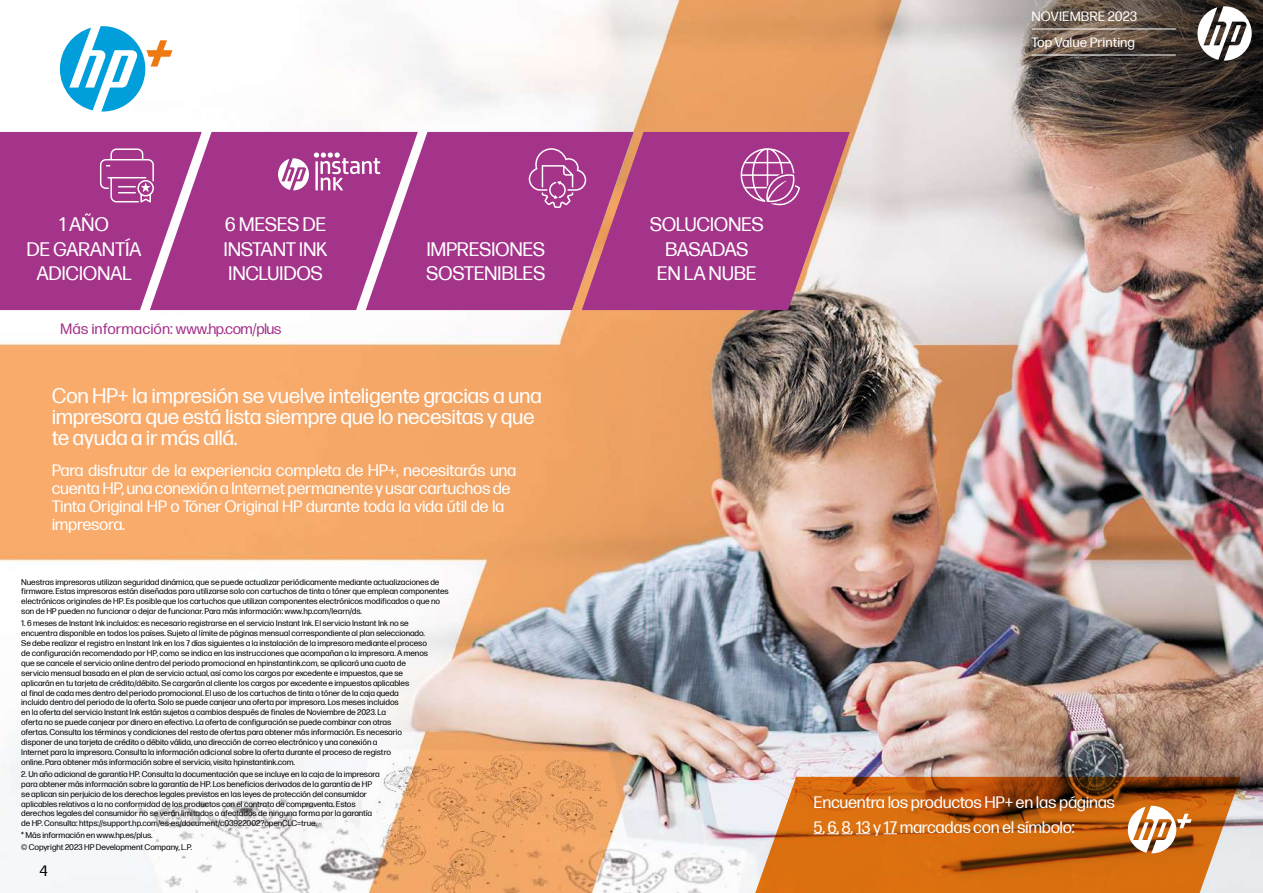
<style>
.page{position:relative;width:1263px;height:893px;background:#fff}
.page>*{position:absolute;margin:0;border:0;box-sizing:border-box;transform-origin:0 0}
.t1{font:21px/21px "Forma DJR Micro";letter-spacing:-.02em;color:#fff}
.t2{font:19.5px/24px "Forma DJR Micro";letter-spacing:-.02em;color:#fff;text-align:center}
.t3{font:16.5px/18px "Forma DJR Micro";letter-spacing:-.02em;color:#fff}
.t4{font:15px "Forma DJR Micro";color:#a4338a}
.t5{font:15px "Forma DJR Micro";color:#000}
.t6{font:13.5px/26.1px "Forma DJR Micro";color:#fff}
.t7{font:8.25px/9.9px "Forma DJR Micro";letter-spacing:-.01em;color:#000}
.s1{font-family:"Forma DJR Display"}
</style>
<div class="page">
<img style="left:0;top:0;width:1263px;height:893px">
<svg style="left:753px;top:0;width:510px;height:222px;background:#af9585"></svg>
<svg style="left:1197px;top:6px;width:55px;height:55px"></svg>
<hr style="left:1031px;top:29px;width:145px;height:1px;background:#fff">
<hr style="left:1031px;top:55px;width:145px;height:1px;background:#fff">
<svg style="left:60px;top:26px;width:112px;height:86px"></svg>
<div style="left:418px;top:132px;width:164px;height:178px;background:#a4338a"></div>
<div style="left:202px;top:132px;width:216px;height:178px;background:#a4338a"></div>
<svg style="left:582px;top:132px;width:268px;height:178px;background:#ad4a8e"></svg>
<svg style="left:670px;top:777px;width:571px;height:116px;background:#c77d40"></svg>
<svg style="left:814px;top:833px;width:56px;height:1px"></svg>
<svg style="left:884px;top:833px;width:13px;height:1px"></svg>
<svg style="left:1128px;top:806px;width:64px;height:47px"></svg>
<svg style="left:0;top:132px;width:202px;height:178px;background:#a93f91"></svg>
<svg style="left:529px;top:148px;width:57px;height:60px;background:#b1509a"></svg>
<svg style="left:741px;top:148px;width:59px;height:57px;background:#b75ea2"></svg>
<svg style="left:278px;top:152px;width:102px;height:38px"></svg>
<h3 class="t6" style="left:1031px;top:2px;width:107px">NOVIEMBRE 2023<br>Top Value Printing</h3>
<h2 class="t2" style="left:27px;top:211px;width:117px">1 AÑO<br>DE GARANTÍA<br>ADICIONAL</h2>
<h2 class="t2" style="left:224px;top:211px;width:106px;text-align:justify">6 MESES DE INSTANT INK INCLUIDOS</h2>
<h2 class="t2" style="left:650px;top:211px;width:116px">SOLUCIONES<br>BASADAS<br>EN LA NUBE</h2>
<h2 class="t2" style="left:426px;top:235px;width:121px;text-align:left">IMPRESIONES<br>SOSTENIBLES</h2>
<h3 class="t4" style="left:60px;top:318px;width:223px">Más información: <span class="s1">www.hp.com/plus</span></h3>
<h1 class="t1" style="left:52px;top:384px;width:492px">Con HP+ la impresión se vuelve inteligente gracias a una impresora que está lista siempre que lo necesitas y que te ayuda a ir más allá.</h1>
<h3 class="t3" style="left:52px;top:460px;width:466px">Para disfrutar de la experiencia completa de HP+, necesitarás una cuenta HP, una conexión a Internet permanente y usar cartuchos de Tinta Original HP o Tóner Original HP durante toda la vida útil de la impresora.</h3>
<p class="t7" style="left:21px;top:576px;width:429px">Nuestras impresoras utilizan seguridad dinámica, que se puede actualizar periódicamente mediante actualizaciones de firmware. Estas impresoras están diseñadas para utilizarse solo con cartuchos de tinta o tóner que emplean componentes electrónicos originales de HP. Es posible que los cartuchos que utilizan componentes electrónicos modificados o que no son de HP pueden no funcionar o dejar de funcionar. Para más información: www.hp.com/learn/ds.</p>
<p class="t7" style="left:21px;top:618px;width:408px">1. 6 meses de Instant Ink incluidos: es necesario registrarse en el servicio Instant Ink. El servicio Instant Ink no se encuentra disponible en todos los países. Sujeto al límite de páginas mensual correspondiente al plan seleccionado.<br>Se debe realizar el registro en Instant Ink en los 7 días siguientes a la instalación de la impresora mediante el proceso de configuración recomendado por HP, como se indica en las instrucciones que acompañan a la impresora. A menos que se cancele el servicio online dentro del periodo promocional en hpinstantink.com, se aplicará una cuota de servicio mensual basada en el plan de servicio actual, así como los cargos por excedente e impuestos, que se aplicarán en tu tarjeta de crédito/débito. Se cargarán al cliente los cargos por excedente e impuestos aplicables<br>al final de cada mes dentro del periodo promocional. El uso de los cartuchos de tinta o tóner de la caja queda incluido dentro del periodo de la oferta. Solo se puede canjear una oferta por impresora. Los meses incluidos<br>en la oferta del servicio Instant Ink están sujetos a cambios después de finales de Noviembre de 2023. La<br>oferta no se puede canjear por dinero en efectivo. La oferta de configuración se puede combinar con otras<br>ofertas. Consulta los términos y condiciones del resto de ofertas para obtener más información. Es necesario disponer de una tarjeta de crédito o débito válida, una dirección de correo electrónico y una conexión a<br>Internet para la impresora. Consulta la información adicional sobre la oferta durante el proceso de registro<br>online. Para obtener más información sobre el servicio, visita hpinstantink.com.</p>
<p class="t7" style="left:21px;top:768px;width:360px">2. Un año adicional de garantía HP. Consulta la documentación que se incluye en la caja de la impresora para obtener más información sobre la garantía de HP. Los beneficios derivados de la garantía de HP se aplican sin perjuicio de los derechos legales previstos en las leyes de protección del consumidor aplicables relativos a la no conformidad de los productos con el contrato de compraventa. Estos derechos legales del consumidor no se verán limitados o afectados de ninguna forma por la garantía de HP. Consulta: https://support.hp.com/es-es/document/c03922002?openCLC=true.</p>
<p class="t7" style="left:21px;top:829px;width:173px;line-height:12px">* Más información en www.hp.es/plus.<br>© Copyright 2023 HP Development Company, L.P.</p>
<h3 class="t5" style="left:40px;top:860px;width:10px">4</h3>
<h3 class="t3" style="left:814px;top:788px;width:303px;line-height:25.5px">Encuentra los productos HP+ en las páginas<br>5, 6, 8, 13 y 17 marcadas con el símbolo:</h3>
</div>
